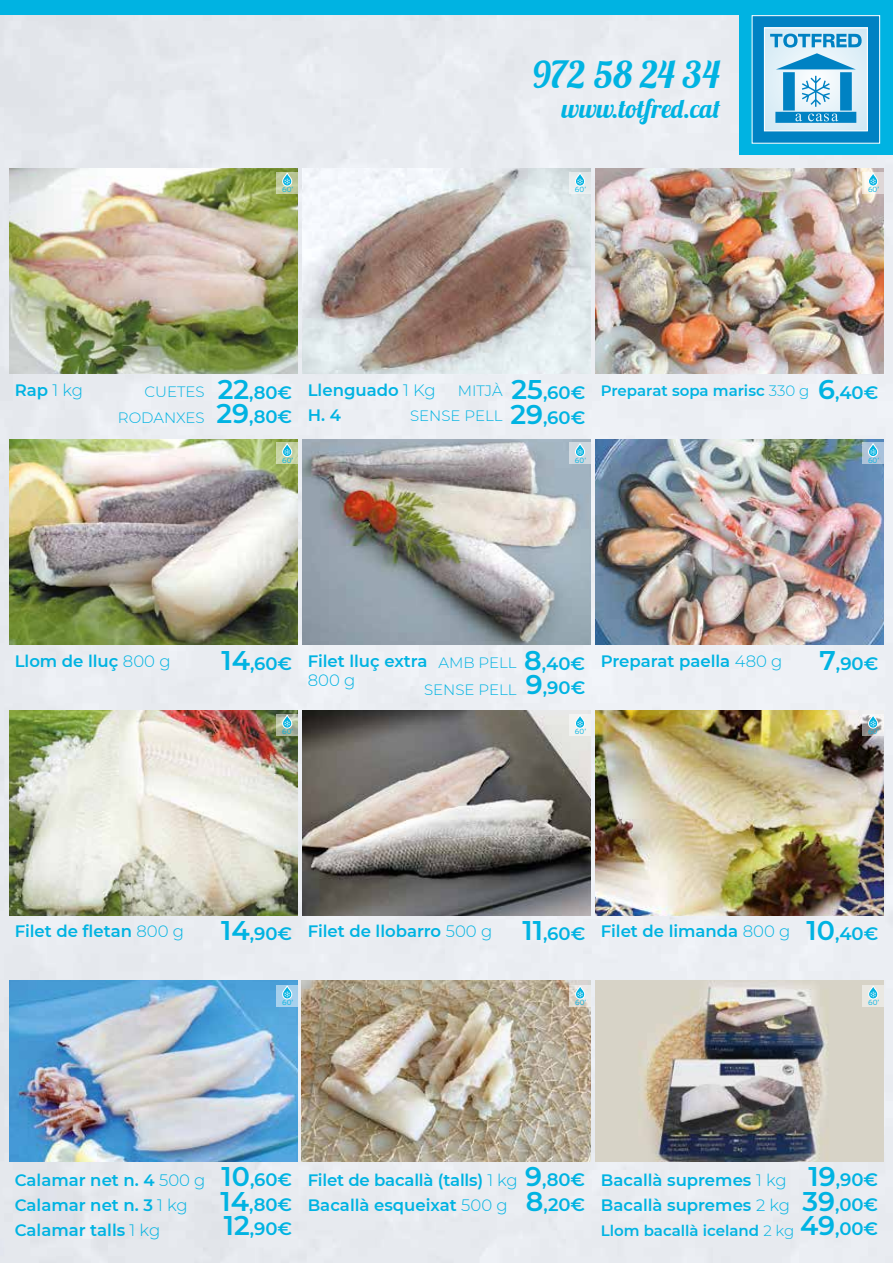
<style>
.page{position:relative;width:893px;height:1263px;background:#fff}
.page>*{position:absolute;margin:0;border:0;box-sizing:border-box;transform-origin:0 0}
.t1{font:36.9px "Lobster 1.3";color:#00b3e2}
.t2{font:26.1px "Lobster 1.3";color:#00b3e2}
.t3{font:600 18px "Montserrat";color:#00b3e2}
.t4{font:600 16.5px/19.8px "Montserrat";color:#00b3e2}
.t5{font:300 15px "Montserrat";color:#00b3e2}
.t6{font:600 15px "Montserrat";color:#00b3e2}
.t7{font:300 7.5px "Interstate";color:#00b3e2}
.s1{font-weight:300}
.s2{font-size:27px}
.s3{font-size:18px}
.s4{font-weight:600;font-size:27px}
.s5{font-weight:600;font-size:18px}
</style>
<div class="page">
<div style="left:0;top:15px;width:893px;height:1248px;background:#e9ecf1"></div>
<div style="left:739px;top:0;width:154px;height:155px;background:#00b3e2"></div>
<div style="left:752px;top:15px;width:128px;height:128px;background:#0082c3;border:1px solid #fff"></div>
<svg style="left:766px;top:30px;width:99px;height:99px;background:#d9ecf6"></svg>
<div style="left:764px;top:28px;width:103px;height:103px;border:1px solid #fff"></div>
<div style="left:840px;top:72px;width:12px;height:39px;background:#0082c3"></div>
<div style="left:783px;top:72px;width:12px;height:39px;background:#0082c3"></div>
<svg style="left:775px;top:76px;width:81px;height:47px"></svg>
<svg style="left:770px;top:34px;width:92px;height:35px"></svg>
<img style="left:9px;top:168px;width:289px;height:205px">
<img style="left:302px;top:169px;width:289px;height:205px">
<img style="left:595px;top:169px;width:289px;height:205px">
<img style="left:9px;top:439px;width:289px;height:205px">
<img style="left:302px;top:439px;width:289px;height:205px">
<img style="left:595px;top:439px;width:289px;height:205px">
<img style="left:9px;top:710px;width:289px;height:205px">
<img style="left:302px;top:710px;width:289px;height:205px">
<img style="left:595px;top:710px;width:289px;height:205px">
<img style="left:9px;top:981px;width:289px;height:180px">
<svg style="left:276px;top:172px;width:22px;height:21px"></svg>
<svg style="left:283px;top:172px;width:9px;height:14px"></svg>
<div style="left:569px;top:172px;width:22px;height:21px;background:#e8edee"></div>
<svg style="left:575px;top:173px;width:10px;height:13px"></svg>
<svg style="left:862px;top:172px;width:22px;height:21px"></svg>
<svg style="left:868px;top:172px;width:10px;height:14px"></svg>
<div style="left:276px;top:442px;width:22px;height:22px;background:#c7d3a4"></div>
<svg style="left:283px;top:443px;width:9px;height:14px"></svg>
<div style="left:569px;top:442px;width:22px;height:22px;background:#cfd8df"></div>
<svg style="left:575px;top:443px;width:10px;height:14px"></svg>
<div style="left:862px;top:442px;width:22px;height:22px;background:#b0c4da"></div>
<svg style="left:868px;top:443px;width:10px;height:14px"></svg>
<svg style="left:276px;top:714px;width:22px;height:22px"></svg>
<svg style="left:283px;top:714px;width:9px;height:14px"></svg>
<div style="left:569px;top:714px;width:22px;height:22px;background:#f1f2ef"></div>
<svg style="left:575px;top:715px;width:10px;height:13px"></svg>
<svg style="left:862px;top:714px;width:22px;height:22px"></svg>
<svg style="left:868px;top:714px;width:10px;height:14px"></svg>
<div style="left:276px;top:985px;width:22px;height:21px;background:#a6d0ed"></div>
<svg style="left:283px;top:985px;width:9px;height:14px"></svg>
<img style="left:302px;top:981px;width:289px;height:180px">
<svg style="left:569px;top:985px;width:22px;height:21px"></svg>
<svg style="left:575px;top:985px;width:10px;height:14px"></svg>
<img style="left:595px;top:981px;width:289px;height:180px">
<div style="left:862px;top:985px;width:22px;height:21px;background:#eae8e2"></div>
<svg style="left:868px;top:986px;width:10px;height:13px"></svg>
<div style="left:0;top:0;width:893px;height:15px;background:#00b3e2"></div>
<h1 class="t1" style="left:533px;top:51px;width:188px">972 58 24 34</h1>
<h2 class="t2" style="left:562px;top:92px;width:160px">www.totfred.cat</h2>
<p class="t7" style="left:282px;top:185px;width:13px">60’</p>
<p class="t7" style="left:575px;top:185px;width:13px">60’</p>
<p class="t7" style="left:868px;top:185px;width:13px">60’</p>
<p class="t4" style="left:15px;top:379px;width:70px">Rap <span class="s1">1 kg</span></p>
<p class="t5" style="left:144px;top:382px;width:62px">CUETES</p>
<p class="t5" style="left:118px;top:407px;width:88px">RODANXES</p>
<p class="t4" style="left:218px;top:379px;width:219px"><span class="s2">22</span><span class="s3">,80€</span> Llenguado <span class="s1">1 Kg</span></p>
<p class="t6" style="left:512px;top:380px;width:368px"><span class="s2">25</span><span class="s3">,60€</span> Preparat sopa marisc <span class="s1">330 g</span> <span class="s2">6</span><span class="s3">,40€</span></p>
<p class="t5" style="left:458px;top:380px;width:46px">MITJÀ</p>
<p class="t3" style="left:217px;top:404px;width:77px"><span class="s2">29</span>,80€</p>
<p class="t4" style="left:308px;top:405px;width:35px">H. 4</p>
<p class="t5" style="left:410px;top:405px;width:177px">SENSE PELL <span class="s4">29</span><span class="s5">,60€</span></p>
<p class="t7" style="left:282px;top:456px;width:13px">60’</p>
<p class="t7" style="left:575px;top:456px;width:13px">60’</p>
<p class="t7" style="left:868px;top:456px;width:13px">60’</p>
<p class="t5" style="left:438px;top:653px;width:148px">AMB PELL <span class="s4">8</span><span class="s5">,40€</span></p>
<p class="t4" style="left:15px;top:650px;width:157px">Llom de lluç <span class="s1">800 g</span></p>
<p class="t4" style="left:308px;top:650px;width:121px;text-indent:-86px"><span class="s2">14</span><span class="s3">,60€</span> Filet lluç extra<br><span class="s1">800 g</span></p>
<p class="t3" style="left:526px;top:675px;width:61px"><span class="s2">9</span>,90€</p>
<p class="t5" style="left:424px;top:679px;width:94px">SENSE PELL</p>
<p class="t4" style="left:601px;top:650px;width:183px">Preparat paella <span class="s1">480 g</span></p>
<p class="t3" style="left:819px;top:651px;width:60px"><span class="s2">7</span>,90€</p>
<p class="t7" style="left:282px;top:727px;width:13px">60’</p>
<p class="t7" style="left:575px;top:727px;width:13px">60’</p>
<p class="t7" style="left:868px;top:727px;width:13px">60’</p>
<p class="t4" style="left:15px;top:921px;width:171px">Filet de fletan <span class="s1">800 g</span></p>
<p class="t4" style="left:221px;top:921px;width:659px"><span class="s2">14</span><span class="s3">,90€</span> Filet de llobarro <span class="s1">500 g</span> <span class="s2">11</span><span class="s3">,60€</span> Filet de limanda <span class="s1">800 g</span> <span class="s2">10</span><span class="s3">,40€</span></p>
<p class="t7" style="left:282px;top:998px;width:13px">60’</p>
<p class="t7" style="left:575px;top:998px;width:13px">60’</p>
<p class="t7" style="left:868px;top:998px;width:13px">60’</p>
<p class="t3" style="left:222px;top:1167px;width:72px"><span class="s2">10</span>,60€</p>
<p class="t4" style="left:15px;top:1169px;width:192px">Calamar net n. 4 <span class="s1">500 g</span></p>
<p class="t4" style="left:15px;top:1219px;width:147px">Calamar talls <span class="s1">1 kg</span></p>
<p class="t3" style="left:224px;top:1216px;width:70px"><span class="s2">12</span>,90€</p>
<p class="t3" style="left:221px;top:1192px;width:73px"><span class="s2">14</span>,80€</p>
<p class="t4" style="left:15px;top:1195px;width:175px">Calamar net n. 3 <span class="s1">1 kg</span></p>
<p class="t4" style="left:308px;top:1169px;width:279px">Filet de bacallà (talls) <span class="s1">1 kg</span> <span class="s2">9</span><span class="s3">,80€</span></p>
<p class="t4" style="left:601px;top:1169px;width:187px">Bacallà supremes <span class="s1">1 kg</span></p>
<p class="t6" style="left:601px;top:1220px;width:195px">Llom bacallà iceland <span class="s1">2 kg</span></p>
<p class="t3" style="left:526px;top:1192px;width:61px"><span class="s2">8</span>,20€</p>
<p class="t4" style="left:308px;top:1195px;width:201px">Bacallà esqueixat <span class="s1">500 g</span></p>
<p class="t4" style="left:601px;top:1195px;width:191px">Bacallà supremes <span class="s1">2 kg</span></p>
<p class="t3" style="left:809px;top:1167px;width:71px"><span class="s2">19</span>,90€</p>
<p class="t3" style="left:803px;top:1192px;width:77px"><span class="s2">39</span>,00€</p>
<p class="t3" style="left:800px;top:1216px;width:80px"><span class="s2">49</span>,00€</p>
</div>
